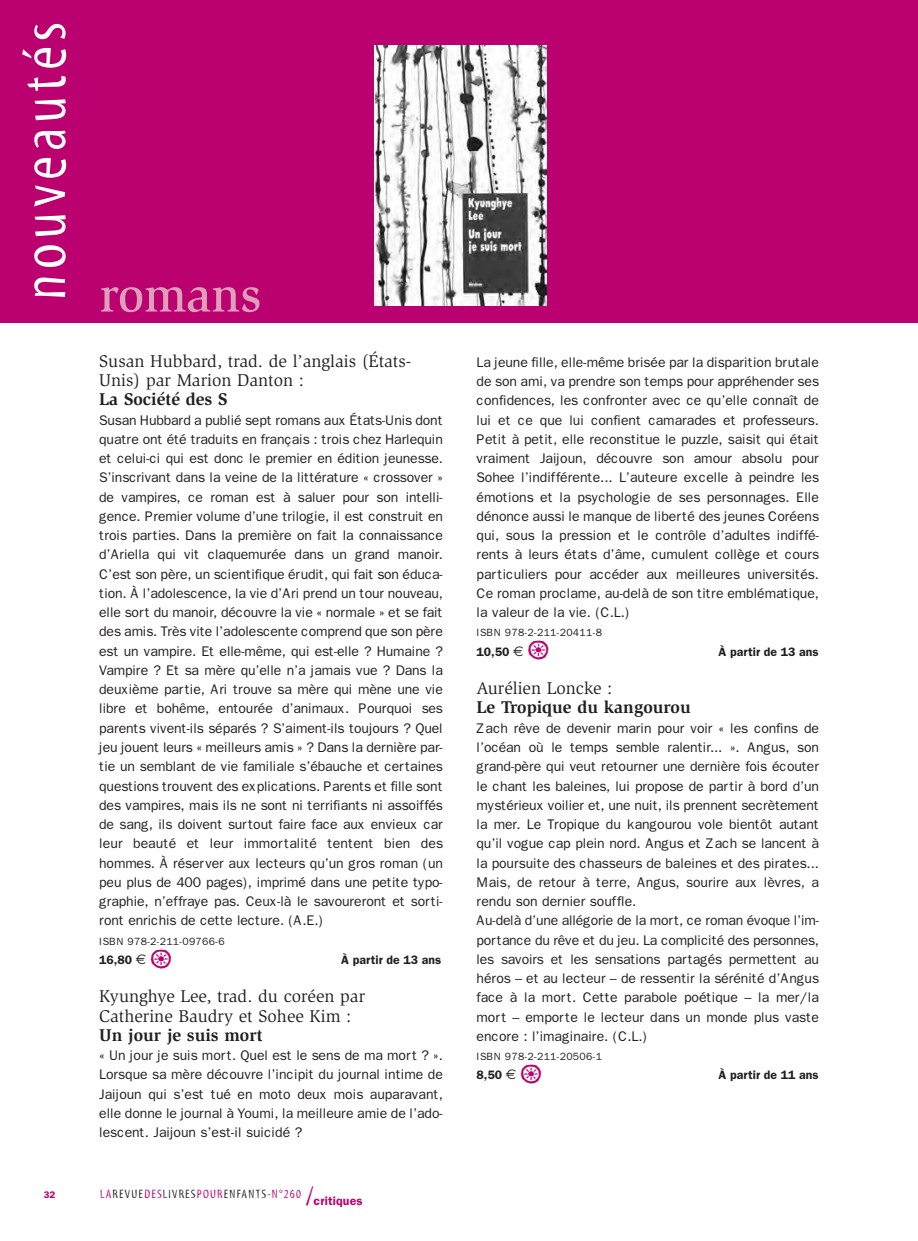
<style>
.page{position:relative;width:918px;height:1241px;background:#fff}
.page>*{position:absolute;margin:0;border:0;box-sizing:border-box;transform-origin:0 0}
.t1{font:63px "Myriad Tilt";letter-spacing:.08em;color:#fff}
.t2{font:35px "Ale Signs White LL";color:#bb016f}
.t3{font:17.5px/19.2px "Slimbach";color:#231f20}
.t4{font:700 17.5px "Slimbach";color:#231f20}
.t5{font:14px/19.2px "Franklin Gothic";letter-spacing:-.01em;color:#231f20;text-align:justify}
.t6{font:600 12.25px "Franklin Gothic";color:#231f20}
.t7{font:12.25px "Myriad Tilt";letter-spacing:.1em;color:#231f20}
.t8{font:10.5px "Franklin Gothic";letter-spacing:.03em;color:#231f20}
.t9{font:600 9.62px "Franklin Gothic";color:#bb016f}
.s1{font-family:"Euro Sans";font-weight:400;font-size:14px}
.s2{color:#bb016f}
.s3{font-size:26.25px;color:#bb016f}
.s4{font-family:"Franklin Gothic";font-weight:600;color:#bb016f}
</style>
<div class="page">
<div style="left:0;top:0;width:918px;height:322px;background:#bb016f"></div>
<svg style="left:101px;top:287px;width:158px;height:25px"></svg>
<img style="left:374px;top:45px;width:173px;height:260px">
<h1 class="t1" style="left:21px;top:300px;width:280px;rotate:-90deg">nouveautés</h1>
<p class="t9" style="left:44px;top:1188px;width:13px">32</p>
<p class="t3" style="left:99px;top:352px;width:314px">Susan Hubbard, trad. de l’anglais (États-<br>Unis) par Marion Danton :</p>
<p class="t4" style="left:99px;top:392px;width:130px">La Société des S</p>
<p class="t5" style="left:99px;top:410px;width:345px">Susan Hubbard a publié sept romans aux États-Unis dont quatre ont été traduits en français : trois chez Harlequin et celui-ci qui est donc le premier en édition jeunesse.<br>S’inscrivant dans la veine de la littérature « crossover » de vampires, ce roman est à saluer pour son intelli&shy;gence. Premier volume d’une trilogie, il est construit en trois parties. Dans la première on fait la connaissance d’Ariella qui vit claquemurée dans un grand manoir.<br>C’est son père, un scientifique érudit, qui fait son éduca&shy;tion. À l’adolescence, la vie d’Ari prend un tour nouveau, elle sort du manoir, découvre la vie « normale » et se fait des amis. Très vite l’adolescente comprend que son père est un vampire. Et elle-même, qui est-elle ? Humaine ?<br>Vampire ? Et sa mère qu’elle n’a jamais vue ? Dans la deuxième partie, Ari trouve sa mère qui mène une vie libre et bohême, entourée d’animaux. Pourquoi ses parents vivent-ils séparés ? S’aiment-ils toujours ? Quel jeu jouent leurs « meilleurs amis » ? Dans la dernière par&shy;tie un semblant de vie familiale s’ébauche et certaines questions trouvent des explications. Parents et fille sont des vampires, mais ils ne sont ni terrifiants ni assoiffés de sang, ils doivent surtout faire face aux envieux car leur beauté et leur immortalité tentent bien des hommes. À réserver aux lecteurs qu’un gros roman (un peu plus de 400 pages), imprimé dans une petite typo&shy;graphie, n’effraye pas. Ceux-là le savoureront et sorti&shy;ront enrichis de cette lecture. (A.E.)</p>
<p class="t8" style="left:99px;top:934px;width:127px">ISBN 978-2-211-09766-6</p>
<p class="t6" style="left:99px;top:952px;width:49px">16,80 <span class="s1">€</span></p>
<h2 class="t2" style="left:150px;top:935px;width:24px">o</h2>
<p class="t6" style="left:341px;top:952px;width:101px">À partir de 13 ans</p>
<p class="t3" style="left:99px;top:988px;width:267px">Kyunghye Lee, trad. du coréen par<br>Catherine Baudry et Sohee Kim :</p>
<p class="t4" style="left:99px;top:1028px;width:165px">Un jour je suis mort</p>
<p class="t5" style="left:99px;top:1045px;width:345px">« Un jour je suis mort. Quel est le sens de ma mort ? ».<br>Lorsque sa mère découvre l’incipit du journal intime de Jaijoun qui s’est tué en moto deux mois auparavant, elle donne le journal à Youmi, la meilleure amie de l’ado&shy;lescent. Jaijoun s’est-il suicidé ?</p>
<p class="t7" style="left:100px;top:1189px;width:264px"><span class="s2">LA</span>REVUE<span class="s2">DES</span>LIVRES<span class="s2">POUR</span>ENFANTS<span class="s2">-N°260</span> <span class="s3">/</span><span class="s4">critiques</span></p>
<p class="t5" style="left:476px;top:352px;width:344px">La jeune fille, elle-même brisée par la disparition brutale de son ami, va prendre son temps pour appréhender ses confidences, les confronter avec ce qu’elle connaît de lui et ce que lui confient camarades et professeurs.<br>Petit à petit, elle reconstitue le puzzle, saisit qui était vraiment Jaijoun, découvre son amour absolu pour Sohee l’indifférente... L’auteure excelle à peindre les émotions et la psychologie de ses personnages. Elle dénonce aussi le manque de liberté des jeunes Coréens qui, sous la pression et le contrôle d’adultes indiffé&shy;rents à leurs états d’âme, cumulent collège et cours particuliers pour accéder aux meilleures universités.<br>Ce roman proclame, au-delà de son titre emblématique, la valeur de la vie. (C.L.)</p>
<p class="t8" style="left:476px;top:626px;width:127px">ISBN 978-2-211-20411-8</p>
<p class="t6" style="left:476px;top:644px;width:49px">10,50 <span class="s1">€</span></p>
<h2 class="t2" style="left:527px;top:627px;width:24px">o</h2>
<p class="t6" style="left:718px;top:644px;width:101px">À partir de 13 ans</p>
<p class="t3" style="left:476px;top:680px;width:137px">Aurélien Loncke :</p>
<p class="t4" style="left:476px;top:700px;width:216px">Le Tropique du kangourou</p>
<p class="t5" style="left:476px;top:718px;width:344px;text-align:left">Zach rêve de devenir marin pour voir « les confins de l’océan où le temps semble ralentir... ». Angus, son grand-père qui veut retourner une dernière fois écouter le chant les baleines, lui propose de partir à bord d’un mystérieux voilier et, une nuit, ils prennent secrètement la mer. Le Tropique du kangourou vole bientôt autant qu’il vogue cap plein nord. Angus et Zach se lancent à la poursuite des chasseurs de baleines et des pirates...<br>Mais, de retour à terre, Angus, sourire aux lèvres, a rendu son dernier souffle.<br>Au-delà d’une allégorie de la mort, ce roman évoque l’im&shy;portance du rêve et du jeu. La complicité des personnes, les savoirs et les sensations partagés permettent au héros – et au lecteur – de ressentir la sérénité d’Angus face à la mort. Cette parabole poétique – la mer/la mort – emporte le lecteur dans un monde plus vaste encore : l’imaginaire. (C.L.)</p>
<p class="t8" style="left:476px;top:1050px;width:127px">ISBN 978-2-211-20506-1</p>
<p class="t6" style="left:476px;top:1067px;width:41px">8,50 <span class="s1">€</span></p>
<h2 class="t2" style="left:520px;top:1051px;width:24px">o</h2>
<p class="t6" style="left:718px;top:1067px;width:101px">À partir de 11 ans</p>
</div>
